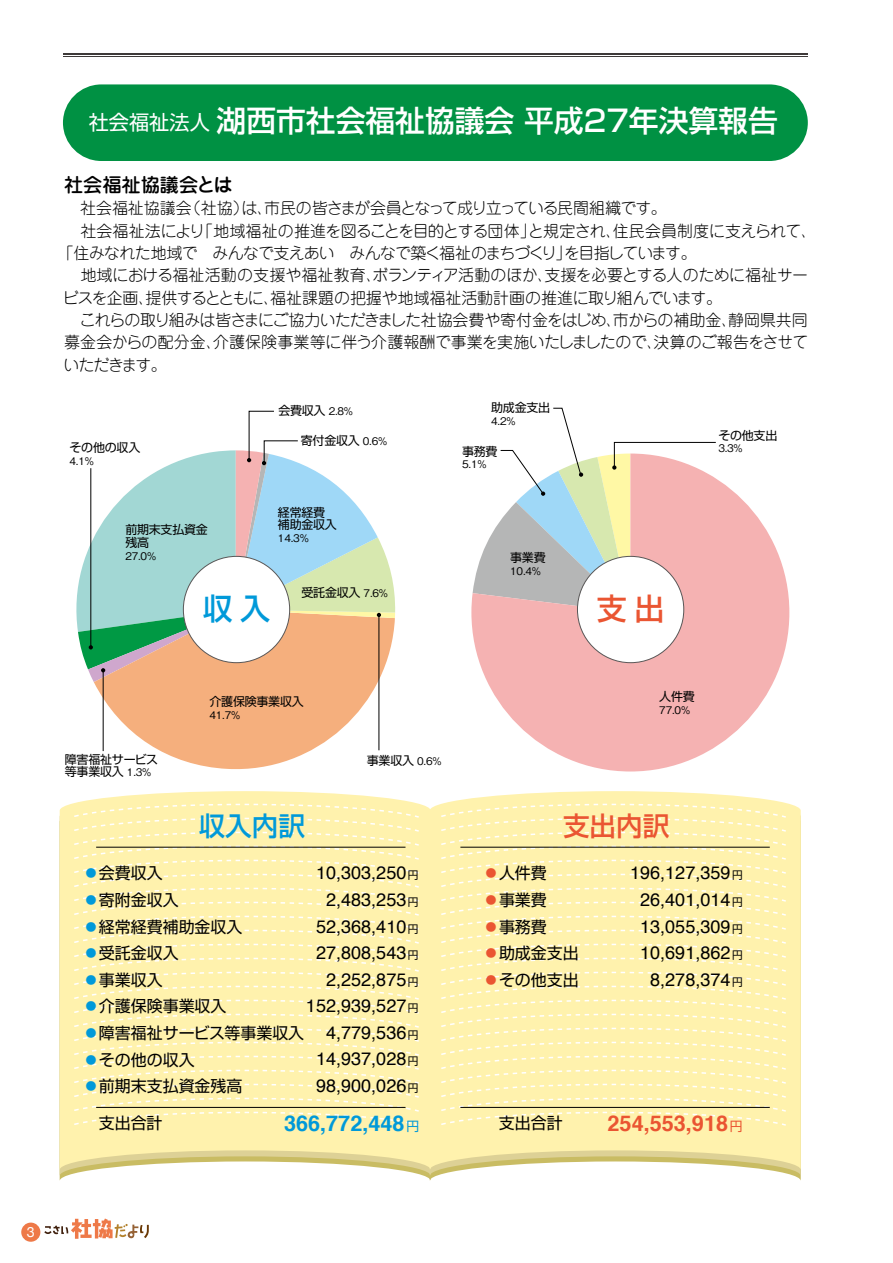
<style>
.page{position:relative;width:893px;height:1263px;background:#fff}
.page>*{position:absolute;margin:0;border:0;box-sizing:border-box;transform-origin:0 0}
.t1{font:500 30px "Shin Go Pro";color:#0099d9}
.t2{font:500 30px "Shin Go Pro";color:#ea5532}
.t3{font:500 29.7px "Shin Go Pro";color:#fff}
.t4{font:500 26.55px "Shin Go Pro";color:#ea5532}
.t5{font:500 26.55px "Shin Go Pro";color:#0099d9}
.t6{font:700 21.75px "Helvetica";color:#ea5532}
.t7{font:700 21.75px "Helvetica";color:#0099d9}
.t8{font:20.25px "Shin Go Pro";color:#fff}
.t9{font:500 19.2px "Jun 34 Pro";color:#000}
.t10{font:18px "Helvetica";color:#000}
.t11{font:300 15.9px/22.4px "Jun 101 Pro";letter-spacing:-.03em;color:#000}
.t12{font:15.9px "Shin Go Pro";color:#000}
.t13{font:300 15.9px/22.4px "Jun 101 Pro";letter-spacing:-.005em;color:#000}
.t14{font:300 15.9px/22.4px "Jun 101 Pro";letter-spacing:-.01em;color:#000}
.t15{font:300 15.9px "Jun 101 Pro";letter-spacing:-.065em;color:#000}
.t16{font:300 15.9px "Jun 101 Pro";letter-spacing:-.05em;color:#000}
.t17{font:300 15.9px "Jun 101 Pro";letter-spacing:.015em;color:#000}
.t18{font:300 15.9px "Jun 101 Pro";letter-spacing:-.115em;color:#000}
.t19{font:300 15.9px "Jun 101 Pro";color:#000}
.t20{font:14.25px "Helvetica Neue";color:#fff}
.t21{font:12.75px "Shin Go Pro";color:#ea5532}
.t22{font:12.75px "Shin Go Pro";color:#0099d9}
.t23{font:12px/12.8px "Shin Go Pro";letter-spacing:-.02em;color:#000}
.t24{font:10.65px "Shin Go Pro";color:#000}
.t25{font:500 10.5px "Gothic BBB Pro";letter-spacing:-.02em;color:#000}
.s1{color:#0099d9}
.s2{color:#ea5532}
</style>
<div class="page">
<svg style="left:60px;top:791px;width:370px;height:379px;background:#f8edb0"></svg>
<svg style="left:72px;top:803px;width:349px;height:324px;background:#fef2b1"></svg>
<svg style="left:430px;top:791px;width:371px;height:379px;background:#f8edb0"></svg>
<svg style="left:439px;top:803px;width:349px;height:324px;background:#fef2b1"></svg>
<div style="left:63px;top:84px;width:745px;height:77px;background:#009143;border-radius:38px"></div>
<svg style="left:471px;top:479px;width:318px;height:292px;fill:#f5b2b2"></svg>
<svg style="left:94px;top:682px;width:286px;height:88px;fill:#f5af7d"></svg>
<hr style="left:64px;top:53px;width:744px;height:1px;background:#3e3a39">
<hr style="left:64px;top:56px;width:744px;height:1px;background:#3e3a39">
<svg style="left:44px;top:1218px;width:105px;height:21px"></svg>
<div style="left:21px;top:1222px;width:19px;height:20px;background:#ee7948;border-radius:50%"></div>
<hr style="left:379px;top:615px;width:1px;height:135px;background:#000">
<hr style="left:103px;top:670px;width:1px;height:81px;background:#000">
<hr style="left:460px;top:847px;width:310px;height:1px;background:#000">
<hr style="left:96px;top:847px;width:309px;height:1px;background:#000">
<hr style="left:460px;top:1107px;width:310px;height:1px;background:#000">
<hr style="left:96px;top:1107px;width:309px;height:1px;background:#000">
<div style="left:577px;top:556px;width:107px;height:107px;background:#fff;border-radius:50%"></div>
<svg style="left:473px;top:408px;width:243px;height:204px"></svg>
<svg style="left:76px;top:411px;width:320px;height:271px"></svg>
<h2 class="t3" style="left:217px;top:96px;width:563px">湖西市社会福祉協議会平成27年決算報告</h2>
<p class="t8" style="left:89px;top:105px;width:123px">社会福祉法人</p>
<p class="t9" style="left:64px;top:170px;width:170px">社会福祉協議会とは</p>
<p class="t15" style="left:185px;top:196px;width:483px">（社協は） 市民の皆さまが会員となって成り立っている民間組織です。</p>
<p class="t19" style="left:64px;top:196px;width:129px">　社会福祉協議会</p>
<p class="t11" style="left:257px;top:195px;width:17px">、</p>
<p class="t16" style="left:197px;top:218px;width:340px">「地域福祉の推進を図ることを目的とする団体」</p>
<p class="t13" style="left:528px;top:218px;width:290px">と規定され住民会員制度に支えられて、</p>
<p class="t17" style="left:64px;top:218px;width:142px">　社会福祉法により</p>
<p class="t11" style="left:606px;top:218px;width:17px">、</p>
<p class="t11" style="left:64px;top:240px;width:745px;text-indent:-6px">「住みなれた地域で　みんなで支えあい　みんなで築く福祉のまちづくり」<br>　地域における福祉活動の支援や福祉教育ボランティア活動のほか支援を必要とする人のために福祉サー</p>
<p class="t18" style="left:564px;top:240px;width:134px">を目指しています。</p>
<p class="t13" style="left:63px;top:262px;width:661px;text-indent:303px">、<br>ビスを企画提供するとともに福祉課題の把握や地域福祉活動計画の推進に取り組んでいます。</p>
<p class="t11" style="left:537px;top:262px;width:17px">、</p>
<p class="t11" style="left:80px;top:285px;width:730px;text-indent:59px">、<br>これらの取り組みは皆さまにご協力いただきました社協会費や寄付金をはじめ市からの補助金静岡県共同</p>
<p class="t11" style="left:263px;top:285px;width:17px">、</p>
<p class="t14" style="left:64px;top:307px;width:746px;text-indent:542px">、<br>募金会からの配分金介護保険事業等に伴う介護報酬で事業を実施いたしましたので決算のご報告をさせて</p>
<p class="t11" style="left:721px;top:307px;width:17px">、</p>
<p class="t11" style="left:206px;top:329px;width:17px">、</p>
<p class="t11" style="left:647px;top:329px;width:17px">、</p>
<p class="t11" style="left:64px;top:352px;width:105px">いただきます。</p>
<p class="t23" style="left:70px;top:440px;width:72px">その他の収入</p>
<p class="t25" style="left:70px;top:452px;width:26px">4.1%</p>
<p class="t23" style="left:278px;top:403px;width:49px">会費収入</p>
<p class="t25" style="left:329px;top:403px;width:26px">2.8%</p>
<p class="t23" style="left:301px;top:433px;width:61px">寄付金収入</p>
<p class="t25" style="left:363px;top:433px;width:26px">0.6%</p>
<p class="t23" style="left:125px;top:522px;width:84px">前期末支払資金残高</p>
<p class="t25" style="left:125px;top:547px;width:32px">27.0%</p>
<p class="t23" style="left:278px;top:504px;width:61px">経常経費補助金収入</p>
<p class="t25" style="left:278px;top:530px;width:32px">14.3%</p>
<h1 class="t1" style="left:203px;top:584px;width:69px">収入</h1>
<p class="t23" style="left:302px;top:584px;width:61px">受託金収入</p>
<p class="t25" style="left:364px;top:584px;width:26px">7.6%</p>
<p class="t23" style="left:491px;top:400px;width:61px">助成金支出</p>
<p class="t25" style="left:491px;top:413px;width:26px">4.2%</p>
<p class="t23" style="left:462px;top:443px;width:37px">事務費</p>
<p class="t25" style="left:462px;top:456px;width:26px">5.1%</p>
<p class="t23" style="left:510px;top:550px;width:37px">事業費</p>
<p class="t25" style="left:510px;top:563px;width:32px">10.4%</p>
<h1 class="t2" style="left:597px;top:584px;width:69px">支出</h1>
<p class="t23" style="left:718px;top:427px;width:61px">その他支出</p>
<p class="t25" style="left:718px;top:440px;width:26px">3.3%</p>
<p class="t23" style="left:65px;top:751px;width:95px">障害福祉サービス</p>
<p class="t25" style="left:127px;top:764px;width:26px">1.3%</p>
<p class="t23" style="left:65px;top:764px;width:61px">等事業収入</p>
<p class="t23" style="left:209px;top:694px;width:96px">介護保険事業収入</p>
<p class="t25" style="left:209px;top:706px;width:32px">41.7%</p>
<h3 class="t5" style="left:199px;top:804px;width:108px">収入内訳</h3>
<p class="t23" style="left:367px;top:753px;width:49px">事業収入</p>
<p class="t25" style="left:417px;top:753px;width:26px">0.6%</p>
<p class="t12" style="left:83px;top:860px;width:81px"><span class="s1">●</span>会費収入</p>
<p class="t12" style="left:83px;top:887px;width:97px"><span class="s1">●</span>寄附金収入</p>
<p class="t12" style="left:83px;top:913px;width:161px"><span class="s1">●</span>経常経費補助金収入</p>
<p class="t12" style="left:83px;top:940px;width:97px"><span class="s1">●</span>受託金収入</p>
<p class="t12" style="left:83px;top:967px;width:81px"><span class="s1">●</span>事業収入</p>
<p class="t12" style="left:83px;top:993px;width:145px"><span class="s1">●</span>介護保険事業収入</p>
<p class="t12" style="left:83px;top:1020px;width:223px"><span class="s1">●</span>障害福祉サービス等事業収入</p>
<p class="t12" style="left:83px;top:1046px;width:113px"><span class="s1">●</span>その他の収入</p>
<p class="t12" style="left:83px;top:1073px;width:161px"><span class="s1">●</span>前期末支払資金残高</p>
<p class="t10" style="left:316px;top:859px;width:92px">10,303,250</p>
<p class="t24" style="left:408px;top:867px;width:12px">円</p>
<p class="t10" style="left:326px;top:886px;width:82px">2,483,253</p>
<p class="t24" style="left:408px;top:893px;width:12px">円</p>
<p class="t10" style="left:316px;top:912px;width:92px">52,368,410</p>
<p class="t24" style="left:408px;top:920px;width:12px">円</p>
<p class="t10" style="left:316px;top:939px;width:92px">27,808,543</p>
<p class="t24" style="left:408px;top:946px;width:12px">円</p>
<p class="t10" style="left:326px;top:965px;width:82px">2,252,875</p>
<p class="t24" style="left:408px;top:973px;width:12px">円</p>
<p class="t10" style="left:306px;top:992px;width:102px">152,939,527</p>
<p class="t24" style="left:408px;top:999px;width:12px">円</p>
<p class="t10" style="left:326px;top:1019px;width:82px">4,779,536</p>
<p class="t24" style="left:408px;top:1026px;width:12px">円</p>
<p class="t10" style="left:316px;top:1045px;width:92px">14,937,028</p>
<p class="t24" style="left:408px;top:1053px;width:12px">円</p>
<p class="t10" style="left:316px;top:1072px;width:92px">98,900,026</p>
<p class="t24" style="left:408px;top:1079px;width:12px">円</p>
<p class="t12" style="left:99px;top:1110px;width:65px">支出合計</p>
<h3 class="t7" style="left:284px;top:1106px;width:122px">366,772,448</h3>
<p class="t22" style="left:406px;top:1116px;width:14px">円</p>
<p class="t23" style="left:659px;top:689px;width:37px">人件費</p>
<p class="t25" style="left:659px;top:701px;width:32px">77.0%</p>
<h3 class="t4" style="left:563px;top:804px;width:108px">支出内訳</h3>
<p class="t12" style="left:483px;top:860px;width:65px"><span class="s2">●</span>人件費</p>
<p class="t12" style="left:483px;top:887px;width:65px"><span class="s2">●</span>事業費</p>
<p class="t12" style="left:483px;top:913px;width:65px"><span class="s2">●</span>事務費</p>
<p class="t12" style="left:483px;top:940px;width:97px"><span class="s2">●</span>助成金支出</p>
<p class="t12" style="left:483px;top:967px;width:97px"><span class="s2">●</span>その他支出</p>
<p class="t10" style="left:630px;top:859px;width:102px">196,127,359</p>
<p class="t24" style="left:732px;top:867px;width:12px">円</p>
<p class="t10" style="left:640px;top:886px;width:92px">26,401,014</p>
<p class="t24" style="left:732px;top:893px;width:12px">円</p>
<p class="t10" style="left:640px;top:912px;width:92px">13,055,309</p>
<p class="t24" style="left:732px;top:920px;width:12px">円</p>
<p class="t10" style="left:640px;top:939px;width:92px">10,691,862</p>
<p class="t24" style="left:732px;top:946px;width:12px">円</p>
<p class="t10" style="left:650px;top:965px;width:82px">8,278,374</p>
<p class="t24" style="left:732px;top:973px;width:12px">円</p>
<p class="t12" style="left:499px;top:1110px;width:65px">支出合計</p>
<h3 class="t6" style="left:608px;top:1106px;width:122px">254,553,918</h3>
<p class="t21" style="left:730px;top:1116px;width:14px">円</p>
<p class="t20" style="left:27px;top:1223px;width:9px">3</p>
</div>
